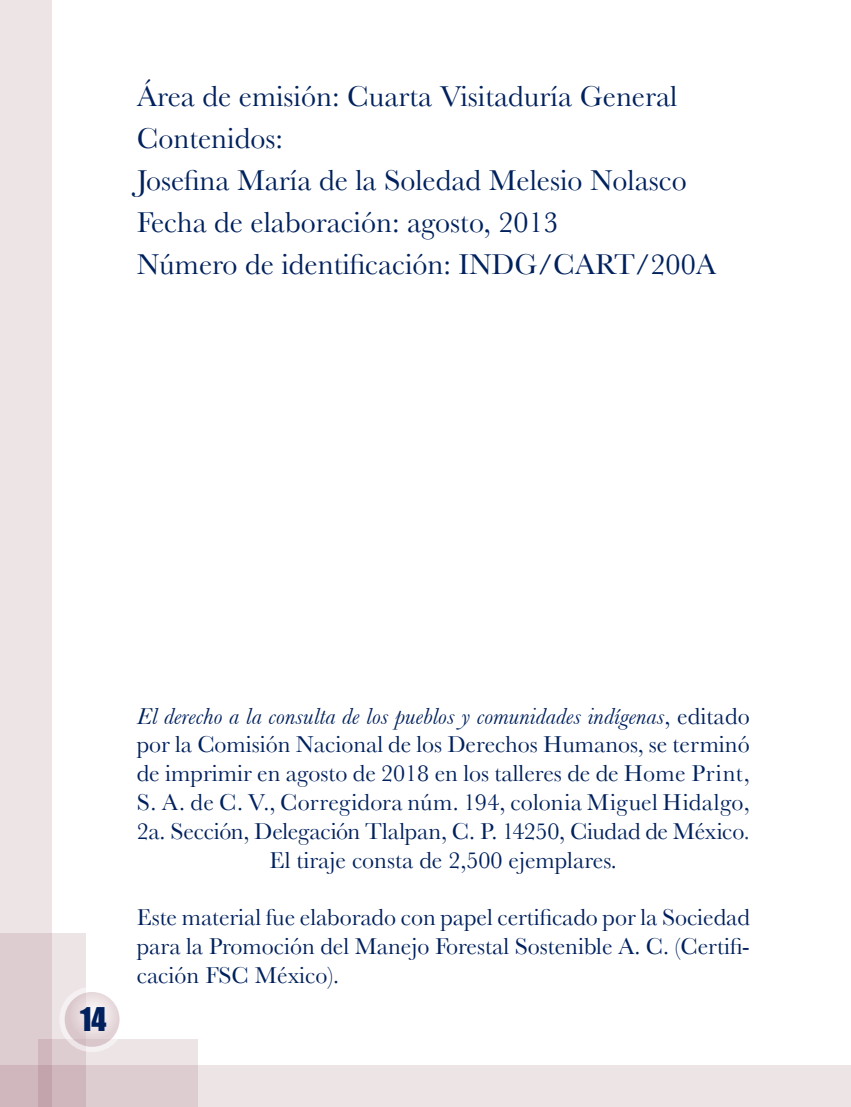
<style>
.page{position:relative;width:851px;height:1107px;background:#fff}
.page>*{position:absolute;margin:0;border:0;box-sizing:border-box;transform-origin:0 0}
.texto_general{font:30px "Baskerville";color:#00215d}
.t1{font:30px "Impact";color:#00215d}
.texto_general-2{font:24px/28.8px "Baskerville";color:#00215d;text-align:center}
.s1{font-style:italic}
.s2{color:#213c71}
</style>
<div class="page">
<div style="left:0;top:0;width:52px;height:1106px;background:#ede4e6"></div>
<div style="left:0;top:933px;width:86px;height:173px;background:linear-gradient(to right,#d8c4c8,#efe7e8)"></div>
<svg style="left:39px;top:1038px;width:159px;height:27px;background:#e7dcde"></svg>
<svg style="left:0;top:1065px;width:850px;height:41px;background:#e7dbde"></svg>
<svg style="left:59px;top:986px;width:66px;height:65px"></svg>
<svg style="left:65px;top:991px;width:54px;height:55px;background:#e7dadd"></svg>
<p class="texto_general" style="left:137px;top:79px;width:541px">Área de emisión: Cuarta Visitaduría General</p>
<p class="texto_general" style="left:137px;top:121px;width:147px">Contenidos:</p>
<p class="texto_general" style="left:137px;top:163px;width:551px">Josefina María de la Soledad Melesio Nolasco</p>
<p class="texto_general" style="left:137px;top:205px;width:423px">Fecha de elaboración: agosto, 2013</p>
<p class="texto_general" style="left:137px;top:247px;width:580px">Número de identificación: INDG/CART/200A</p>
<p class="t1" style="left:80px;top:995px;width:28px">14</p>
<p class="texto_general-2" style="left:137px;top:701px;width:614px"><span class="s1">El derecho a la consulta de los pueblos y comunidades indígenas</span>, editado por la Comisión Nacional de los Derechos Humanos, se terminó de imprimir en agosto de 2018 en los talleres de de Home Print, S. A. de C. V., Corregidora núm. 194, colonia Miguel Hidalgo, 2a. Sección, Delegación Tlalpan, C. P. 14250, Ciudad de México<span class="s2">.<br></span>El tiraje consta de 2,500 ejemplares.</p>
<p class="texto_general-2" style="left:137px;top:902px;width:614px;text-align:justify">Este material fue elaborado con papel certificado por la Sociedad para la Promoción del Manejo Forestal Sostenible A. C. (Certifi&shy;cación FSC México).</p>
</div>
